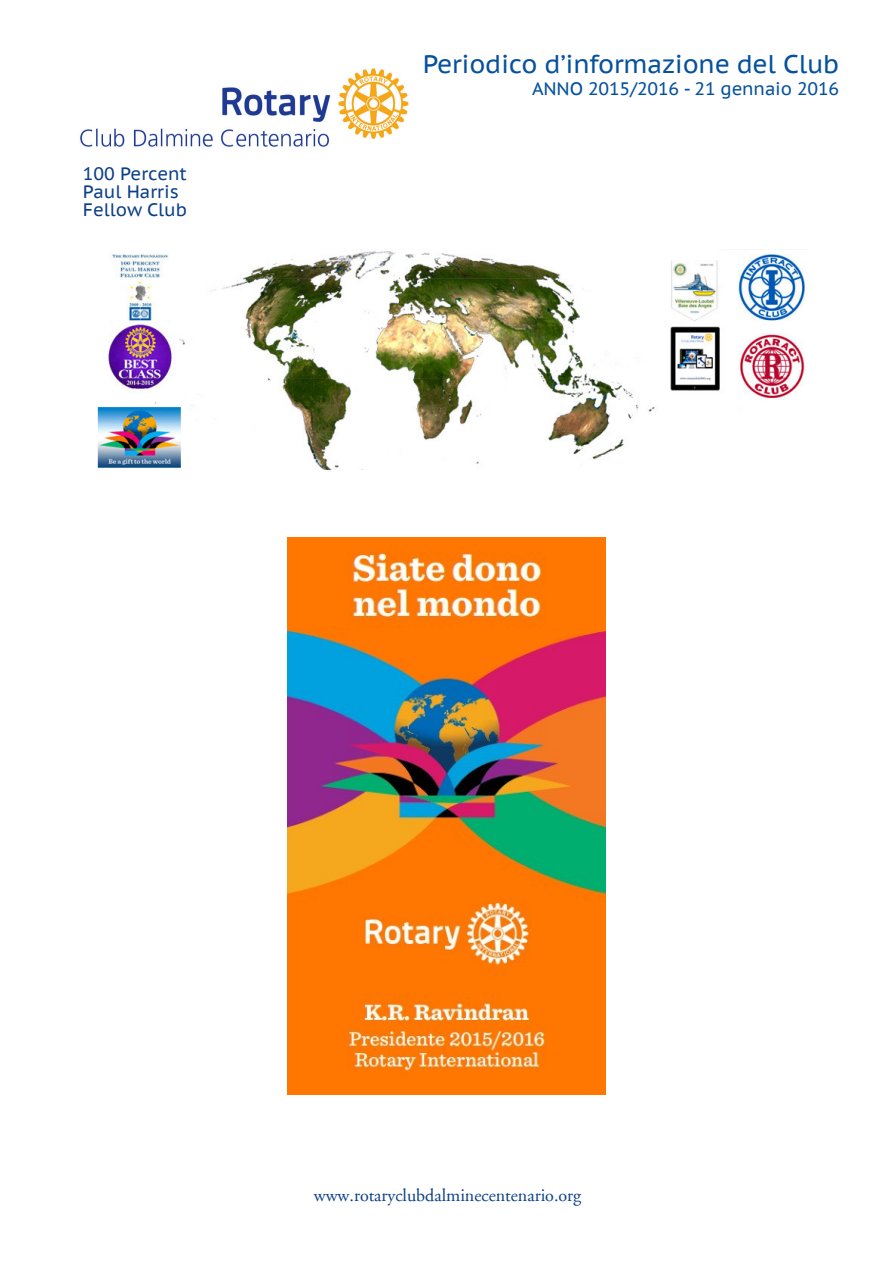
<style>
.page{position:relative;width:893px;height:1263px;background:#fff}
.page>*{position:absolute;margin:0;border:0;box-sizing:border-box;transform-origin:0 0}
.t1{font:25.5px "PT Sans Caption";letter-spacing:-.01em;color:#05519d}
.t2{font:18px "Adobe Garamond";color:#0b4086}
.t3{font:18px "PT Sans Caption";color:#0b4086}
.t4{font:18px "PT Sans Caption";letter-spacing:-.01em;color:#05519d}
</style>
<div class="page">
<img style="left:80px;top:68px;width:329px;height:79px">
<img style="left:97px;top:251px;width:710px;height:218px">
<img style="left:288px;top:538px;width:317px;height:556px">
<p class="t3" style="left:83px;top:162px;width:106px">100 Percent</p>
<p class="t3" style="left:83px;top:180px;width:97px">Paul Harris</p>
<p class="t3" style="left:83px;top:198px;width:106px">Fellow Club</p>
<p class="t1" style="left:423px;top:48px;width:418px">Periodico d’informazione del Club</p>
<p class="t4" style="left:532px;top:77px;width:309px">ANNO 2015/2016 - 21 gennaio 2016</p>
<p class="t2" style="left:314px;top:1185px;width:269px">www.rotaryclubdalminecentenario.org</p>
</div>
